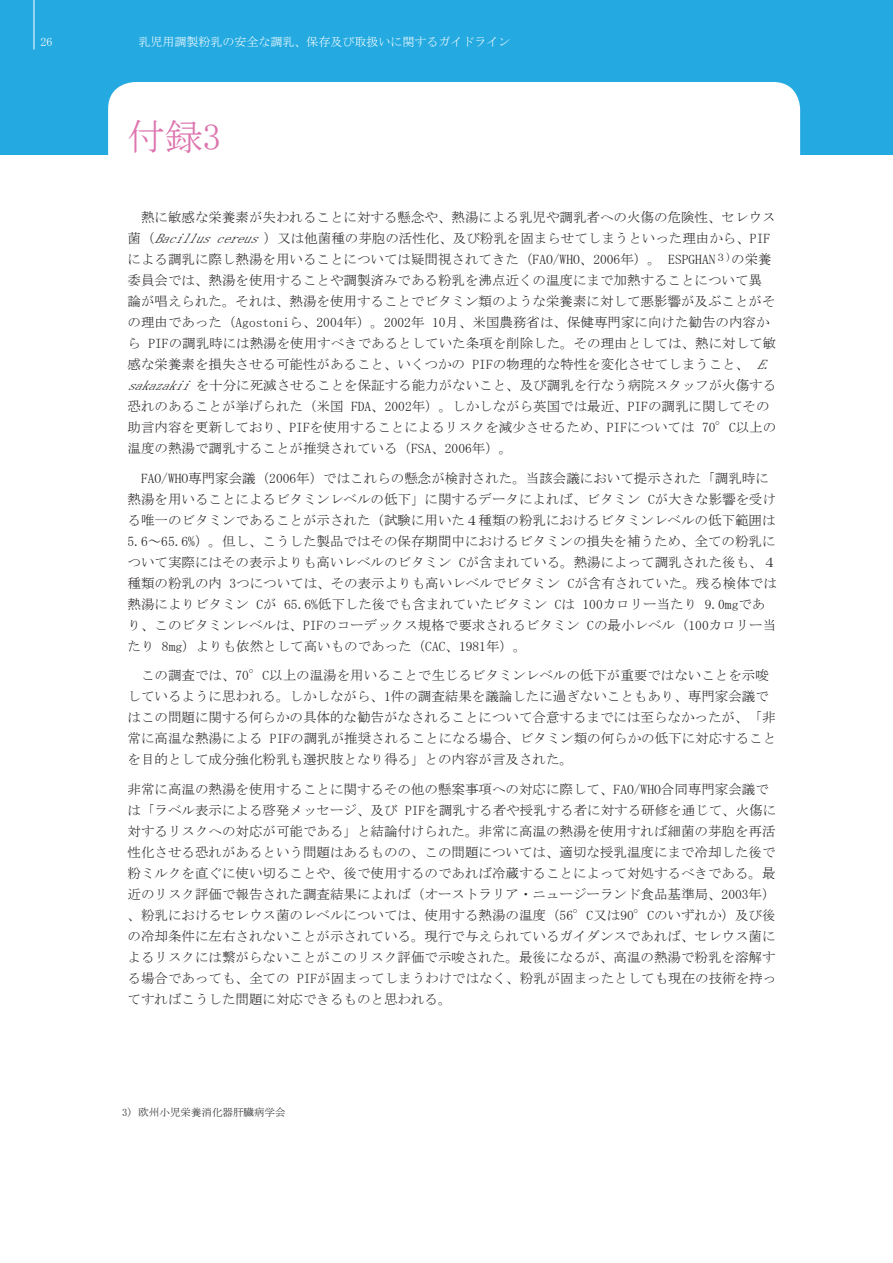
<style>
.page{position:relative;width:893px;height:1263px;background:#fff}
.page>*{position:absolute;margin:0;border:0;box-sizing:border-box;transform-origin:0 0}
.t1{font:37.5px "MS Mincho";color:#dd74ae}
.t2{font:13.5px/21px "MS Mincho";color:#231f20}
.t3{font:12px "MS Mincho";color:#fff}
.t4{font:10.5px "MS Mincho";color:#231f20}
.s1{font-style:italic}
</style>
<div class="page">
<div style="left:0;top:0;width:893px;height:154px;background:#24aae1"></div>
<hr style="left:34px;top:0;width:1px;height:49px;background:#fff">
<div style="left:108px;top:82px;width:692px;height:107px;background:#fff;border-radius:27px"></div>
<p class="t3" style="left:41px;top:36px;width:14px">26</p>
<p class="t3" style="left:138px;top:36px;width:374px">乳児用調製粉乳の安全な調乳、保存及び取扱いに関するガイドライン</p>
<h1 class="t1" style="left:128px;top:118px;width:95px">付録3</h1>
<p class="t2" style="left:128px;top:207px;width:652px">　熱に敏感な栄養素が失われることに対する懸念や、熱湯による乳児や調乳者への火傷の危険性、セレウス菌（<span class="s1">Bacilluscereus</span>）又は他菌種の芽胞の活性化、及び粉乳を固まらせてしまうといった理由から、PIFによる調乳に際し熱湯を用いることについては疑問視されてきた（FAO/WHO、2006年）。 ESPGHAN<sup>３)</sup>の栄養委員会では、熱湯を使用することや調製済みである粉乳を沸点近くの温度にまで加熱することについて異論が唱えられた。それは、熱湯を使用することでビタミン類のような栄養素に対して悪影響が及ぶことがその理由であった（Agostoniら、2004年）。2002年 10月、米国農務省は、保健専門家に向けた勧告の内容から PIFの調乳時には熱湯を使用すべきであるとしていた条項を削除した。その理由としては、熱に対して敏感な栄養素を損失させる可能性があること、いくつかの PIFの物理的な特性を変化させてしまうこと、 <span class="s1">E. sakazakii</span>を十分に死滅させることを保証する能力がないこと、及び調乳を行なう病院スタッフが火傷する恐れのあることが挙げられた（米国 FDA、2002年）。しかしながら英国では最近、PIFの調乳に関してその助言内容を更新しており、PIFを使用することによるリスクを減少させるため、PIFについては 70°C以上の温度の熱湯で調乳することが推奨されている（FSA、2006年）。</p>
<p class="t2" style="left:128px;top:467px;width:651px">　FAO/WHO専門家会議（2006年）ではこれらの懸念が検討された。当該会議において提示された「調乳時に熱湯を用いることによるビタミンレベルの低下」に関するデータによれば、ビタミン Cが大きな影響を受ける唯一のビタミンであることが示された（試験に用いた４種類の粉乳におけるビタミンレベルの低下範囲は5.6～65.6%）。但し、こうした製品ではその保存期間中におけるビタミンの損失を補うため、全ての粉乳について実際にはその表示よりも高いレベルのビタミン Cが含まれている。熱湯によって調乳された後も、４種類の粉乳の内 3つについては、その表示よりも高いレベルでビタミン Cが含有されていた。残る検体では熱湯によりビタミン Cが 65.6%低下した後でも含まれていたビタミン Cは 100カロリー当たり 9.0mgであり、このビタミンレベルは、PIFのコーデックス規格で要求されるビタミン Cの最小レベル（100カロリー当たり 8mg）よりも依然として高いものであった（CAC、1981年）。</p>
<p class="t2" style="left:128px;top:665px;width:650px">　この調査では、70°C以上の温湯を用いることで生じるビタミンレベルの低下が重要ではないことを示唆しているように思われる。しかしながら、1件の調査結果を議論したに過ぎないこともあり、専門家会議ではこの問題に関する何らかの具体的な勧告がなされることについて合意するまでには至らなかったが、「非常に高温な熱湯による PIFの調乳が推奨されることになる場合、ビタミン類の何らかの低下に対応することを目的として成分強化粉乳も選択肢となり得る」との内容が言及された。</p>
<p class="t2" style="left:128px;top:778px;width:650px">非常に高温の熱湯を使用することに関するその他の懸案事項への対応に際して、FAO/WHO合同専門家会議では「ラベル表示による啓発メッセージ、及び PIFを調乳する者や授乳する者に対する研修を通じて、火傷に対するリスクへの対応が可能である」と結論付けられた。非常に高温の熱湯を使用すれば細菌の芽胞を再活性化させる恐れがあるという問題はあるものの、この問題については、適切な授乳温度にまで冷却した後で粉ミルクを直ぐに使い切ることや、後で使用するのであれば冷蔵することによって対処するべきである。最近のリスク評価で報告された調査結果によれば（オーストラリア・ニュージーランド食品基準局、2003年）、粉乳におけるセレウス菌のレベルについては、使用する熱湯の温度（56°C又は90°Cのいずれか）及び後の冷却条件に左右されないことが示されている。現行で与えられているガイダンスであれば、セレウス菌によるリスクには繋がらないことがこのリスク評価で示唆された。最後になるが、高温の熱湯で粉乳を溶解する場合であっても、全ての PIFが固まってしまうわけではなく、粉乳が固まったとしても現在の技術を持ってすればこうした問題に対応できるものと思われる。</p>
<p class="t4" style="left:122px;top:1107px;width:165px">3) 欧州小児栄養消化器肝臓病学会</p>
</div>
